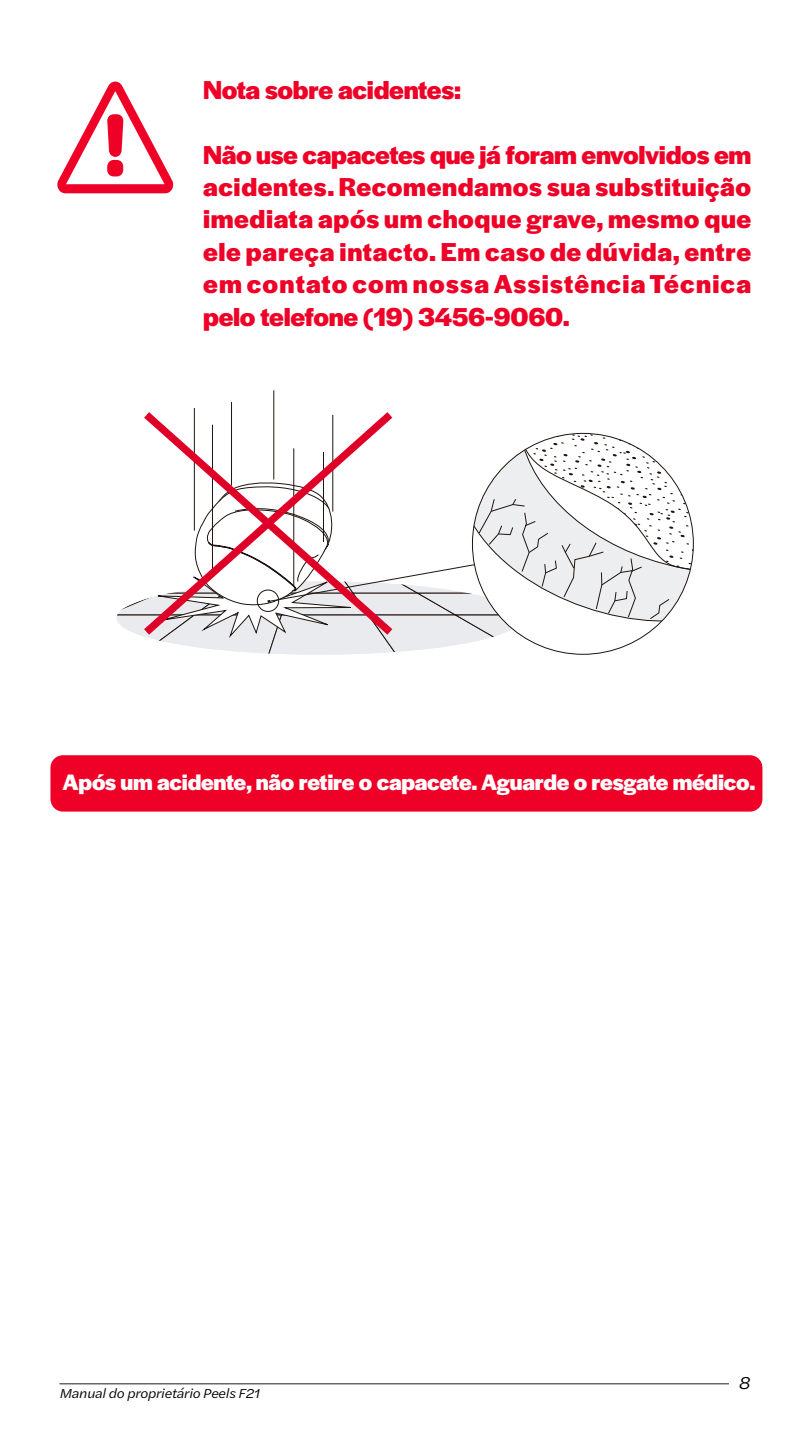
<style>
.page{position:relative;width:810px;height:1440px;background:#fff}
.page>*{position:absolute;margin:0;border:0;box-sizing:border-box;transform-origin:0 0}
.t1{font:700 27px/32.4px "Halyard Display";letter-spacing:-.01em;color:#ef0027;text-align:justify}
.t2{font:700 23.25px "Halyard Display";letter-spacing:-.01em;color:#fff}
.t3{font:italic 18px "Halyard Text";color:#000;scale:1.05 1}
.t4{font:italic 13.5px "Halyard Text";letter-spacing:-.015em;color:#000;scale:1.05 1}
</style>
<div class="page">
<svg style="left:57px;top:82px;width:117px;height:111px"></svg>
<div style="left:50px;top:755px;width:712px;height:57px;background:#ef0027;border-radius:13px"></div>
<hr style="left:194px;top:408px;width:1px;height:123px;background:#1f140f">
<hr style="left:231px;top:402px;width:1px;height:84px;background:#1f140f">
<hr style="left:273px;top:390px;width:1px;height:90px;background:#1f140f">
<svg style="left:117px;top:433px;width:576px;height:222px"></svg>
<svg style="left:144px;top:412px;width:248px;height:223px"></svg>
<hr style="left:59px;top:1383px;width:670px;height:1px;background:#1d1d1b">
<p class="t1" style="left:203px;top:72px;width:259px">Nota sobre acidentes:</p>
<p class="t1" style="left:203px;top:137px;width:550px">Não use capacetes que já foram envolvidos em acidentes. Recomendamos sua substituição imediata após um choque grave, mesmo que ele pareça intacto. Em caso de dúvida, entre em contato com nossa Assistência Técnica pelo telefone (19) 3456-9060.</p>
<p class="t2" style="left:63px;top:766px;width:694px">Após um acidente, não retire o capacete. Aguarde o resgate médico.</p>
<p class="t4" style="left:59px;top:1384px;width:193px">Manual do proprietário Peels F21</p>
<p class="t3" style="left:738px;top:1370px;width:13px">8</p>
</div>
